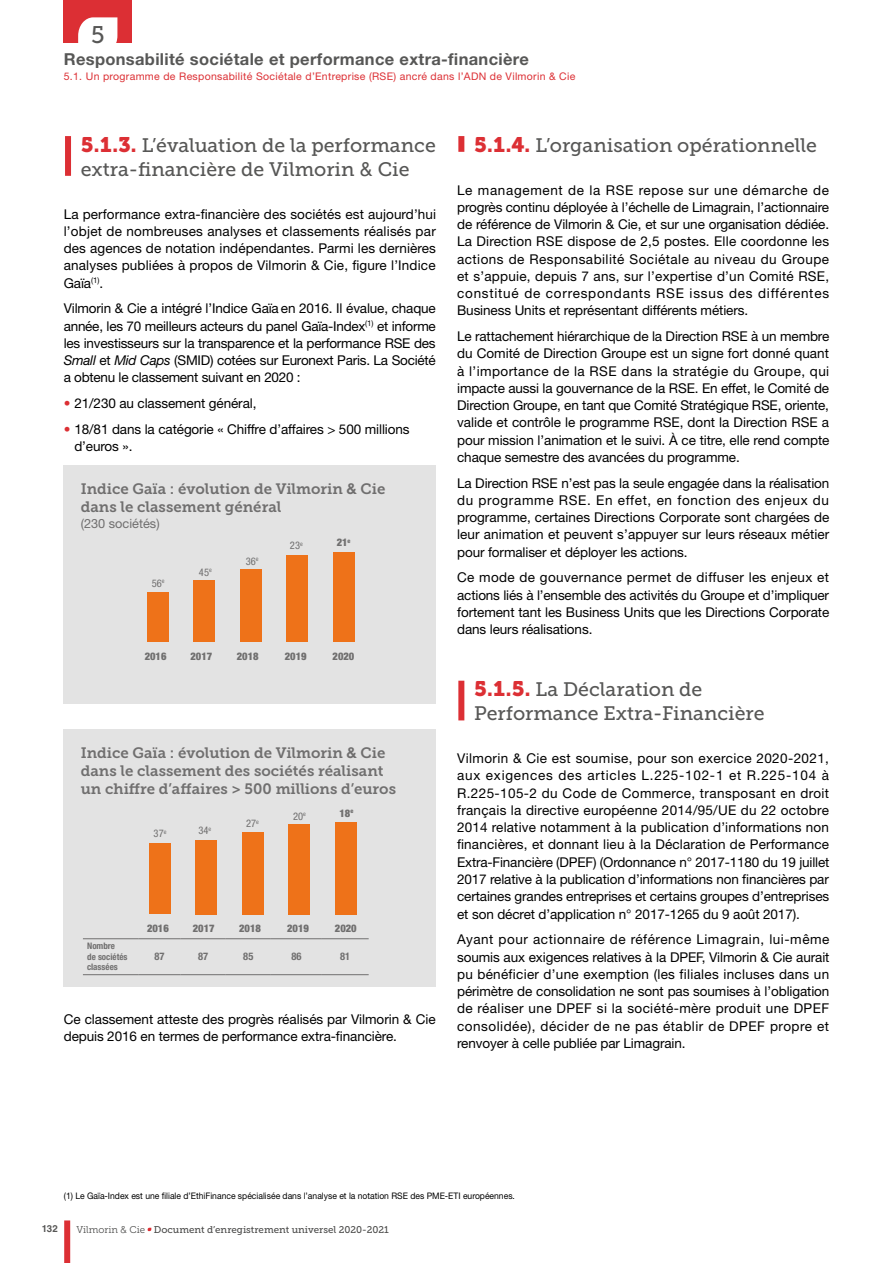
<style>
.page{position:relative;width:893px;height:1263px;background:#fff}
.page>*{position:absolute;margin:0;border:0;box-sizing:border-box;transform-origin:0 0}
.t1{font:24px "Museo Slab 500";color:#575756}
.t2{font:19.5px/24px "Museo Slab 500";color:#575756}
.t3{font:700 16.5px "Helvetica Neue LT Std";letter-spacing:.02em;color:#575756}
.t4{font:15px/18px "Museo Slab 700";color:#706f6f}
.t5{font:13.5px/17.2px "Helvetica Neue LT Std";letter-spacing:-.01em;color:#000;text-align:justify}
.t6{font:12.75px "Helvetica Neue LT Std";color:#706f6f}
.t7{font:10.5px "Helvetica Neue LT Std";letter-spacing:.03em;color:#dc2f34}
.t8{font:900 condensed 10.5px "Helvetica Neue LT Std";color:#706f6f}
.t9{font:condensed 10.5px "Helvetica Neue LT Std";color:#706f6f}
.t10{font:700 condensed 10.5px "Helvetica Neue LT Std";color:#706f6f}
.t11{font:9.75px "Museo Slab 500";color:#4a4a49}
.t12{font:700 9.75px "Helvetica LT Std";color:#575756}
.t13{font:9px "Helvetica Neue LT Std";color:#000;scale:.95 1}
.t14{font:700 condensed 9px/10.5px "Helvetica Neue LT Std";color:#706f6f}
.s1{font-family:"Museo 900";font-size:21px;color:#dc2f34}
.s2{font-family:"Helvetica LT Std"}
.s3{font-style:italic}
.s4{color:#dc2f34}
.s5{font-family:"Helvetica Neue LT Std";font-weight:700}
.s6{font-family:"Museo Slab 300"}
.s7{font-family:"Helvetica LT Std";font-weight:300}
</style>
<div class="page">
<div style="left:64px;top:1220px;width:6px;height:43px;background:#dc2f34"></div>
<div style="left:64px;top:0;width:68px;height:43px;background:#dc2f34"></div>
<svg style="left:78px;top:17px;width:39px;height:26px"></svg>
<div style="left:65px;top:136px;width:6px;height:40px;background:#dc2f34"></div>
<div style="left:64px;top:466px;width:372px;height:238px;background:#e3e3e3"></div>
<div style="left:147px;top:592px;width:21px;height:50px;background:#ee7219"></div>
<div style="left:193px;top:580px;width:22px;height:62px;background:#ee7219"></div>
<div style="left:240px;top:570px;width:21px;height:72px;background:#ee7219"></div>
<div style="left:286px;top:555px;width:22px;height:87px;background:#ee7219"></div>
<div style="left:333px;top:553px;width:21px;height:89px;background:#ee7219"></div>
<div style="left:64px;top:729px;width:372px;height:258px;background:#e3e3e3"></div>
<div style="left:149px;top:843px;width:21px;height:71px;background:#ee7219"></div>
<div style="left:196px;top:840px;width:21px;height:74px;background:#ee7219"></div>
<div style="left:242px;top:832px;width:21px;height:82px;background:#ee7219"></div>
<div style="left:289px;top:824px;width:21px;height:90px;background:#ee7219"></div>
<div style="left:335px;top:822px;width:21px;height:92px;background:#ee7219"></div>
<hr style="left:83px;top:938px;width:55px;height:1px;background:#706f6f">
<hr style="left:138px;top:938px;width:43px;height:1px;background:#706f6f">
<hr style="left:181px;top:938px;width:45px;height:1px;background:#706f6f">
<hr style="left:226px;top:938px;width:45px;height:1px;background:#706f6f">
<hr style="left:271px;top:938px;width:51px;height:1px;background:#706f6f">
<hr style="left:322px;top:938px;width:47px;height:1px;background:#706f6f">
<hr style="left:83px;top:974px;width:55px;height:1px;background:#706f6f">
<hr style="left:138px;top:974px;width:43px;height:1px;background:#706f6f">
<hr style="left:181px;top:974px;width:45px;height:1px;background:#706f6f">
<hr style="left:226px;top:974px;width:45px;height:1px;background:#706f6f">
<hr style="left:271px;top:974px;width:51px;height:1px;background:#706f6f">
<hr style="left:322px;top:974px;width:47px;height:1px;background:#706f6f">
<div style="left:458px;top:136px;width:6px;height:16px;background:#dc2f34"></div>
<div style="left:458px;top:681px;width:6px;height:39px;background:#dc2f34"></div>
<h1 class="t1" style="left:91px;top:21px;width:15px">5</h1>
<p class="t3" style="left:64px;top:49px;width:467px">Responsabilité sociétale et performance extra-financière</p>
<p class="t7" style="left:64px;top:70px;width:513px">5.1. Un programme de Responsabilité Sociétale d’Entreprise (RSE) ancré dans l’ADN de Vilmorin &amp; Cie</p>
<h2 class="t2" style="left:81px;top:133px;width:357px"><span class="s1">5.1.3.</span> L’évaluation de la performance extra-financière de Vilmorin <span class="s2">&amp;</span> Cie</h2>
<p class="t5" style="left:64px;top:205px;width:374px">La performance extra-financière des sociétés est aujourd’hui l’objet de nombreuses analyses et classements réalisés par des agences de notation indépendantes. Parmi les dernières analyses publiées à propos de Vilmorin &amp; Cie, figure l’Indice Gaïa<sup>(1)</sup>.</p>
<p class="t5" style="left:64px;top:300px;width:374px">Vilmorin &amp; Cie a intégré l’Indice Gaïa en 2016. Il évalue, chaque année, les 70 meilleurs acteurs du panel Gaïa-Index<sup>(1)</sup> et informe les investisseurs sur la transparence et la performance RSE des <span class="s3">Small</span> et <span class="s3">Mid Caps</span> (SMID) cotées sur Euronext Paris. La Société a obtenu le classement suivant en 2020 :</p>
<p class="t5" style="left:64px;top:394px;width:194px"><span class="s4">•</span> 21/230 au classement général,</p>
<p class="t5" style="left:74px;top:420px;width:337px;text-indent:-11px"><span class="s4">•</span> 18/81 dans la catégorie « Chiffre d’affaires &gt; 500 millions d’euros ».</p>
<p class="t4" style="left:81px;top:480px;width:306px">Indice Gaïa : évolution de Vilmorin <span class="s5">&amp;</span> Cie dans le classement général</p>
<p class="t6" style="left:81px;top:516px;width:80px">(230 sociétés)</p>
<p class="t9" style="left:152px;top:577px;width:14px">56<sup>e</sup></p>
<p class="t9" style="left:199px;top:566px;width:14px">45<sup>e</sup></p>
<p class="t9" style="left:246px;top:555px;width:14px">36<sup>e</sup></p>
<p class="t9" style="left:290px;top:539px;width:14px">23<sup>e</sup></p>
<p class="t8" style="left:337px;top:536px;width:15px">21<sup>e</sup></p>
<p class="t8" style="left:145px;top:649px;width:23px">2016</p>
<p class="t8" style="left:190px;top:649px;width:23px">2017</p>
<p class="t8" style="left:237px;top:649px;width:23px">2018</p>
<p class="t8" style="left:285px;top:649px;width:23px">2019</p>
<p class="t8" style="left:333px;top:649px;width:23px">2020</p>
<p class="t4" style="left:81px;top:744px;width:317px">Indice Gaïa : évolution de Vilmorin <span class="s5">&amp;</span> Cie dans le classement des sociétés réalisant un chiffre d’affaires &gt; 500 millions d’euros</p>
<p class="t8" style="left:339px;top:806px;width:15px">18<sup>e</sup></p>
<p class="t9" style="left:293px;top:810px;width:14px">20<sup>e</sup></p>
<p class="t9" style="left:246px;top:817px;width:14px">27<sup>e</sup></p>
<p class="t9" style="left:199px;top:825px;width:14px">34<sup>e</sup></p>
<p class="t9" style="left:154px;top:828px;width:14px">37<sup>e</sup></p>
<p class="t8" style="left:147px;top:922px;width:23px">2016</p>
<p class="t8" style="left:193px;top:922px;width:23px">2017</p>
<p class="t8" style="left:239px;top:922px;width:23px">2018</p>
<p class="t8" style="left:287px;top:922px;width:23px">2019</p>
<p class="t8" style="left:335px;top:922px;width:23px">2020</p>
<p class="t14" style="left:87px;top:941px;width:42px">Nombre<br>de sociétés classées</p>
<p class="t10" style="left:154px;top:950px;width:12px">87</p>
<p class="t10" style="left:198px;top:950px;width:12px">87</p>
<p class="t10" style="left:243px;top:950px;width:12px">85</p>
<p class="t10" style="left:291px;top:950px;width:12px">86</p>
<p class="t10" style="left:340px;top:950px;width:12px">81</p>
<p class="t5" style="left:64px;top:1010px;width:373px">Ce classement atteste des progrès réalisés par Vilmorin &amp; Cie depuis 2016 en termes de performance extra-financière.</p>
<h2 class="t2" style="left:474px;top:133px;width:344px"><span class="s1">5.1.4.</span> L’organisation opérationnelle</h2>
<p class="t5" style="left:457px;top:181px;width:374px">Le management de la RSE repose sur une démarche de progrès continu déployée à l’échelle de Limagrain, l’actionnaire de référence de Vilmorin &amp; Cie, et sur une organisation dédiée.<br>La Direction RSE dispose de 2,5 postes. Elle coordonne les actions de Responsabilité Sociétale au niveau du Groupe et s’appuie, depuis 7 ans, sur l’expertise d’un Comité RSE, constitué de correspondants RSE issus des différentes Business Units et représentant différents métiers.</p>
<p class="t5" style="left:457px;top:327px;width:374px">Le rattachement hiérarchique de la Direction RSE à un membre du Comité de Direction Groupe est un signe fort donné quant à l’importance de la RSE dans la stratégie du Groupe, qui impacte aussi la gouvernance de la RSE. En effet, le Comité de Direction Groupe, en tant que Comité Stratégique RSE, oriente, valide et contrôle le programme RSE, dont la Direction RSE a pour mission l’animation et le suivi. À ce titre, elle rend compte chaque semestre des avancées du programme.</p>
<p class="t5" style="left:457px;top:474px;width:374px">La Direction RSE n’est pas la seule engagée dans la réalisation du programme RSE. En effet, en fonction des enjeux du programme, certaines Directions Corporate sont chargées de leur animation et peuvent s’appuyer sur leurs réseaux métier pour formaliser et déployer les actions.</p>
<p class="t5" style="left:457px;top:569px;width:374px">Ce mode de gouvernance permet de diffuser les enjeux et actions liés à l’ensemble des activités du Groupe et d’impliquer fortement tant les Business Units que les Directions Corporate dans leurs réalisations.</p>
<h2 class="t2" style="left:474px;top:678px;width:292px"><span class="s1">5.1.5.</span> La Déclaration de<br>Performance Extra-Financière</h2>
<p class="t5" style="left:457px;top:750px;width:374px">Vilmorin &amp; Cie est soumise, pour son exercice 2020-2021, aux exigences des articles L.225-102-1 et R.225-104 à R.225-105-2 du Code de Commerce, transposant en droit français la directive européenne 2014/95/UE du 22 octobre 2014 relative notamment à la publication d’informations non financières, et donnant lieu à la Déclaration de Performance Extra-Financière (DPEF) (Ordonnance n° 2017-1180 du 19 juillet 2017 relative à la publication d’informations non financières par certaines grandes entreprises et certains groupes d’entreprises et son décret d’application n° 2017-1265 du 9 août 2017).</p>
<p class="t5" style="left:457px;top:931px;width:374px">Ayant pour actionnaire de référence Limagrain, lui-même soumis aux exigences relatives à la DPEF, Vilmorin &amp; Cie aurait pu bénéficier d’une exemption (les filiales incluses dans un périmètre de consolidation ne sont pas soumises à l’obligation de réaliser une DPEF si la société-mère produit une DPEF consolidée), décider de ne pas établir de DPEF propre et renvoyer à celle publiée par Limagrain.</p>
<p class="t13" style="left:64px;top:1190px;width:476px">(1) Le Gaïa-Index est une filiale d’EthiFinance spécialisée dans l’analyse et la notation RSE des PME-ETI européennes.</p>
<p class="t12" style="left:42px;top:1223px;width:17px">132</p>
<p class="t11" style="left:77px;top:1224px;width:314px"><span class="s6">Vilmorin</span> <span class="s7">&amp;</span> <span class="s6">Cie</span> Document d’enregistrement universel 2020-2021</p>
</div>
